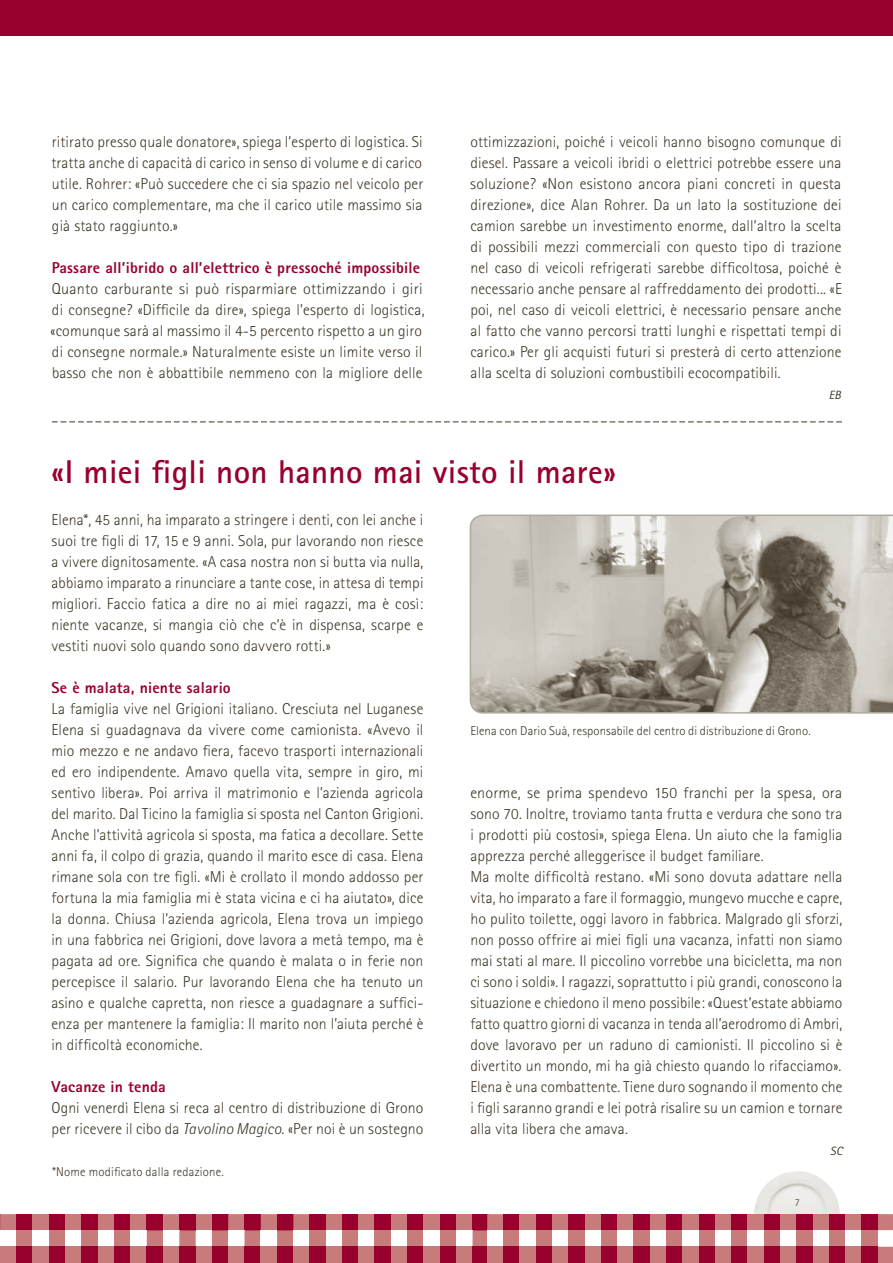
<style>
.page{position:relative;width:893px;height:1263px;background:#fff}
.page>*{position:absolute;margin:0;border:0;box-sizing:border-box;transform-origin:0 0}
.t1{font:33px "AT Rotis Sans Serif Bold OV WOUWJC";letter-spacing:.01em;color:#98012d}
.t2{font:15.75px/21px "AT Rotis Sans Serif Light OV ZOUWJC";letter-spacing:.01em;color:#3f3628;text-align:justify}
.t3{font:15.75px "AT Rotis Sans Serif Extra Bold OV BPUWJC";letter-spacing:.015em;color:#98012d}
.t4{font:12.75px "AT Rotis Sans Serif Light OV ZOUWJC";letter-spacing:.005em;color:#3f3628}
.t5{font:12px "AT Rotis Sans Serif Italic OV CPUWJC";color:#3f3628}
.t6{font:10.5px "AT Rotis Sans Serif Light OV ZOUWJC";color:#3f3628}
.s1{font-family:"AT Rotis Sans Serif Light Italic OV APUWJC"}
</style>
<div class="page">
<img style="left:754px;top:1171px;width:86px;height:43px">
<div style="left:503px;top:1214px;width:17px;height:16px;background:#98012d"></div>
<div style="left:503px;top:1230px;width:17px;height:17px;background:#c77b7b"></div>
<div style="left:520px;top:1214px;width:16px;height:16px;background:#c77b7b"></div>
<div style="left:536px;top:1214px;width:16px;height:16px;background:#98012d"></div>
<div style="left:536px;top:1230px;width:16px;height:17px;background:#c77b7b"></div>
<div style="left:552px;top:1214px;width:17px;height:16px;background:#c77b7b"></div>
<div style="left:569px;top:1214px;width:16px;height:16px;background:#98012d"></div>
<div style="left:569px;top:1230px;width:16px;height:17px;background:#c77b7b"></div>
<div style="left:585px;top:1214px;width:16px;height:16px;background:#c77b7b"></div>
<div style="left:601px;top:1214px;width:16px;height:16px;background:#98012d"></div>
<div style="left:601px;top:1230px;width:16px;height:17px;background:#c77b7b"></div>
<div style="left:617px;top:1214px;width:17px;height:16px;background:#c77b7b"></div>
<div style="left:634px;top:1214px;width:16px;height:16px;background:#98012d"></div>
<div style="left:634px;top:1230px;width:16px;height:17px;background:#c77b7b"></div>
<div style="left:650px;top:1214px;width:16px;height:16px;background:#c77b7b"></div>
<div style="left:666px;top:1214px;width:17px;height:16px;background:#98012d"></div>
<div style="left:666px;top:1230px;width:17px;height:17px;background:#c77b7b"></div>
<div style="left:683px;top:1214px;width:16px;height:16px;background:#c77b7b"></div>
<div style="left:699px;top:1214px;width:16px;height:16px;background:#98012d"></div>
<div style="left:699px;top:1230px;width:16px;height:17px;background:#c77b7b"></div>
<div style="left:715px;top:1214px;width:16px;height:16px;background:#c77b7b"></div>
<div style="left:731px;top:1214px;width:17px;height:16px;background:#98012d"></div>
<div style="left:731px;top:1230px;width:17px;height:17px;background:#c77b7b"></div>
<div style="left:748px;top:1214px;width:16px;height:16px;background:#c77b7b"></div>
<div style="left:764px;top:1214px;width:16px;height:16px;background:#98012d"></div>
<div style="left:764px;top:1230px;width:16px;height:17px;background:#c77b7b"></div>
<div style="left:780px;top:1214px;width:17px;height:16px;background:#c77b7b"></div>
<div style="left:797px;top:1214px;width:16px;height:16px;background:#98012d"></div>
<div style="left:797px;top:1230px;width:16px;height:17px;background:#c77b7b"></div>
<div style="left:813px;top:1214px;width:16px;height:16px;background:#c77b7b"></div>
<div style="left:829px;top:1214px;width:17px;height:16px;background:#98012d"></div>
<div style="left:829px;top:1230px;width:17px;height:17px;background:#c77b7b"></div>
<div style="left:846px;top:1214px;width:16px;height:16px;background:#c77b7b"></div>
<div style="left:862px;top:1214px;width:16px;height:16px;background:#98012d"></div>
<div style="left:862px;top:1230px;width:16px;height:17px;background:#c77b7b"></div>
<div style="left:878px;top:1214px;width:15px;height:16px;background:#c77b7b"></div>
<div style="left:503px;top:1247px;width:17px;height:16px;background:#98012d"></div>
<div style="left:520px;top:1247px;width:16px;height:16px;background:#c77b7b"></div>
<div style="left:536px;top:1247px;width:16px;height:16px;background:#98012d"></div>
<div style="left:552px;top:1247px;width:17px;height:16px;background:#c77b7b"></div>
<div style="left:569px;top:1247px;width:16px;height:16px;background:#98012d"></div>
<div style="left:585px;top:1247px;width:16px;height:16px;background:#c77b7b"></div>
<div style="left:601px;top:1247px;width:16px;height:16px;background:#98012d"></div>
<div style="left:617px;top:1247px;width:17px;height:16px;background:#c77b7b"></div>
<div style="left:634px;top:1247px;width:16px;height:16px;background:#98012d"></div>
<div style="left:650px;top:1247px;width:16px;height:16px;background:#c77b7b"></div>
<div style="left:666px;top:1247px;width:17px;height:16px;background:#98012d"></div>
<div style="left:683px;top:1247px;width:16px;height:16px;background:#c77b7b"></div>
<div style="left:699px;top:1247px;width:16px;height:16px;background:#98012d"></div>
<div style="left:715px;top:1247px;width:16px;height:16px;background:#c77b7b"></div>
<div style="left:731px;top:1247px;width:17px;height:16px;background:#98012d"></div>
<div style="left:748px;top:1247px;width:16px;height:16px;background:#c77b7b"></div>
<div style="left:764px;top:1247px;width:16px;height:16px;background:#98012d"></div>
<div style="left:780px;top:1247px;width:17px;height:16px;background:#c77b7b"></div>
<div style="left:797px;top:1247px;width:16px;height:16px;background:#98012d"></div>
<div style="left:813px;top:1247px;width:16px;height:16px;background:#c77b7b"></div>
<div style="left:829px;top:1247px;width:17px;height:16px;background:#98012d"></div>
<div style="left:846px;top:1247px;width:16px;height:16px;background:#c77b7b"></div>
<div style="left:862px;top:1247px;width:16px;height:16px;background:#98012d"></div>
<div style="left:878px;top:1247px;width:15px;height:16px;background:#c77b7b"></div>
<div style="left:0;top:0;width:893px;height:35px;background:#98012d"></div>
<svg style="left:469px;top:514px;width:424px;height:200px;background:#b1aba1"></svg>
<svg style="left:52px;top:422px;width:790px;height:1px"></svg>
<svg style="left:0;top:1214px;width:503px;height:49px"></svg>
<p class="t2" style="left:51px;top:131px;width:373px">ritirato presso quale donatore», spiega l’esperto di logistica. Si tratta anche di capacità di carico in senso di volume e di carico utile. Rohrer: «Può succedere che ci sia spazio nel veicolo per un carico complementare, ma che il carico utile massimo sia già stato raggiunto.»</p>
<p class="t3" style="left:52px;top:258px;width:370px">Passare all’ibrido o all’elettrico è pressoché impossibile</p>
<p class="t2" style="left:51px;top:278px;width:375px;text-align:left">Quanto carburante si può risparmiare ottimizzando i giri di consegne? «Difficile da dire», spiega l’esperto di logistica, «comunque sarà al massimo il 4-5 percento rispetto a un giro di consegne normale.» Naturalmente esiste un limite verso il basso che non è abbattibile nemmeno con la migliore delle</p>
<p class="t2" style="left:470px;top:131px;width:373px">ottimizzazioni, poiché i veicoli hanno bisogno comunque di diesel. Passare a veicoli ibridi o elettrici potrebbe essere una soluzione? «Non esistono ancora piani concreti in questa direzione», dice Alan Rohrer. Da un lato la sostituzione dei camion sarebbe un investimento enorme, dall’altro la scelta di possibili mezzi commerciali con questo tipo di trazione nel caso di veicoli refrigerati sarebbe difficoltosa, poiché è necessario anche pensare al raffreddamento dei prodotti... «E poi, nel caso di veicoli elettrici, è necessario pensare anche al fatto che vanno percorsi tratti lunghi e rispettati tempi di carico.» Per gli acquisti futuri si presterà di certo attenzione alla scelta di soluzioni combustibili ecocompatibili.</p>
<p class="t5" style="left:829px;top:388px;width:14px">EB</p>
<h1 class="t1" style="left:52px;top:452px;width:566px">«I miei figli non hanno mai visto il mare»</h1>
<p class="t2" style="left:52px;top:509px;width:373px">Elena*, 45 anni, ha imparato a stringere i denti, con lei anche i suoi tre figli di 17, 15 e 9 anni. Sola, pur lavorando non riesce a vivere dignitosamente. «A casa nostra non si butta via nulla, abbiamo imparato a rinunciare a tante cose, in attesa di tempi migliori. Faccio fatica a dire no ai miei ragazzi, ma è così: niente vacanze, si mangia ciò che c’è in dispensa, scarpe e vestiti nuovi solo quando sono davvero rotti.»</p>
<p class="t3" style="left:52px;top:678px;width:181px">Se è malata, niente salario</p>
<p class="t2" style="left:52px;top:698px;width:373px">La famiglia vive nel Grigioni italiano. Cresciuta nel Luganese Elena si guadagnava da vivere come camionista. «Avevo il mio mezzo e ne andavo fiera, facevo trasporti internazionali ed ero indipendente. Amavo quella vita, sempre in giro, mi sentivo libera». Poi arriva il matrimonio e l’azienda agricola del marito. Dal Ticino la famiglia si sposta nel Canton Grigioni.<br>Anche l’attività agricola si sposta, ma fatica a decollare. Sette anni fa, il colpo di grazia, quando il marito esce di casa. Elena rimane sola con tre figli. «Mi è crollato il mondo addosso per fortuna la mia famiglia mi è stata vicina e ci ha aiutato», dice la donna. Chiusa l’azienda agricola, Elena trova un impiego in una fabbrica nei Grigioni, dove lavora a metà tempo, ma è pagata ad ore. Significa che quando è malata o in ferie non percepisce il salario. Pur lavorando Elena che ha tenuto un asino e qualche capretta, non riesce a guadagnare a suffici&shy;enza per mantenere la famiglia: Il marito non l’aiuta perché è in difficoltà economiche.</p>
<p class="t3" style="left:52px;top:1077px;width:116px">Vacanze in tenda</p>
<p class="t2" style="left:52px;top:1097px;width:373px">Ogni venerdì Elena si reca al centro di distribuzione di Grono per ricevere il cibo da <span class="s1">Tavolino Magico</span>. «Per noi è un sostegno</p>
<p class="t4" style="left:52px;top:1164px;width:173px">*Nome modificato dalla redazione.</p>
<p class="t4" style="left:471px;top:723px;width:342px">Elena con Dario Suà, responsabile del centro di distribuzione di Grono.</p>
<p class="t2" style="left:470px;top:782px;width:374px;text-align:left">enorme, se prima spendevo 150 franchi per la spesa, ora sono 70. Inoltre, troviamo tanta frutta e verdura che sono tra i prodotti più costosi», spiega Elena. Un aiuto che la famiglia apprezza perché alleggerisce il budget familiare.<br>Ma molte difficoltà restano. «Mi sono dovuta adattare nella vita, ho imparato a fare il formaggio, mungevo mucche e capre, ho pulito toilette, oggi lavoro in fabbrica. Malgrado gli sforzi, non posso offrire ai miei figli una vacanza, infatti non siamo mai stati al mare. Il piccolino vorrebbe una bicicletta, ma non ci sono i soldi». I ragazzi, soprattutto i più grandi, conoscono la situazione e chiedono il meno possibile: «Quest’estate abbiamo fatto quattro giorni di vacanza in tenda all’aerodromo di Ambri, dove lavoravo per un raduno di camionisti. Il piccolino si è divertito un mondo, mi ha già chiesto quando lo rifacciamo».<br>Elena è una combattente. Tiene duro sognando il momento che i figli saranno grandi e lei potrà risalire su un camion e tornare alla vita libera che amava.</p>
<p class="t5" style="left:830px;top:1144px;width:14px">SC</p>
<p class="t6" style="left:795px;top:1196px;width:7px">7</p>
</div>
